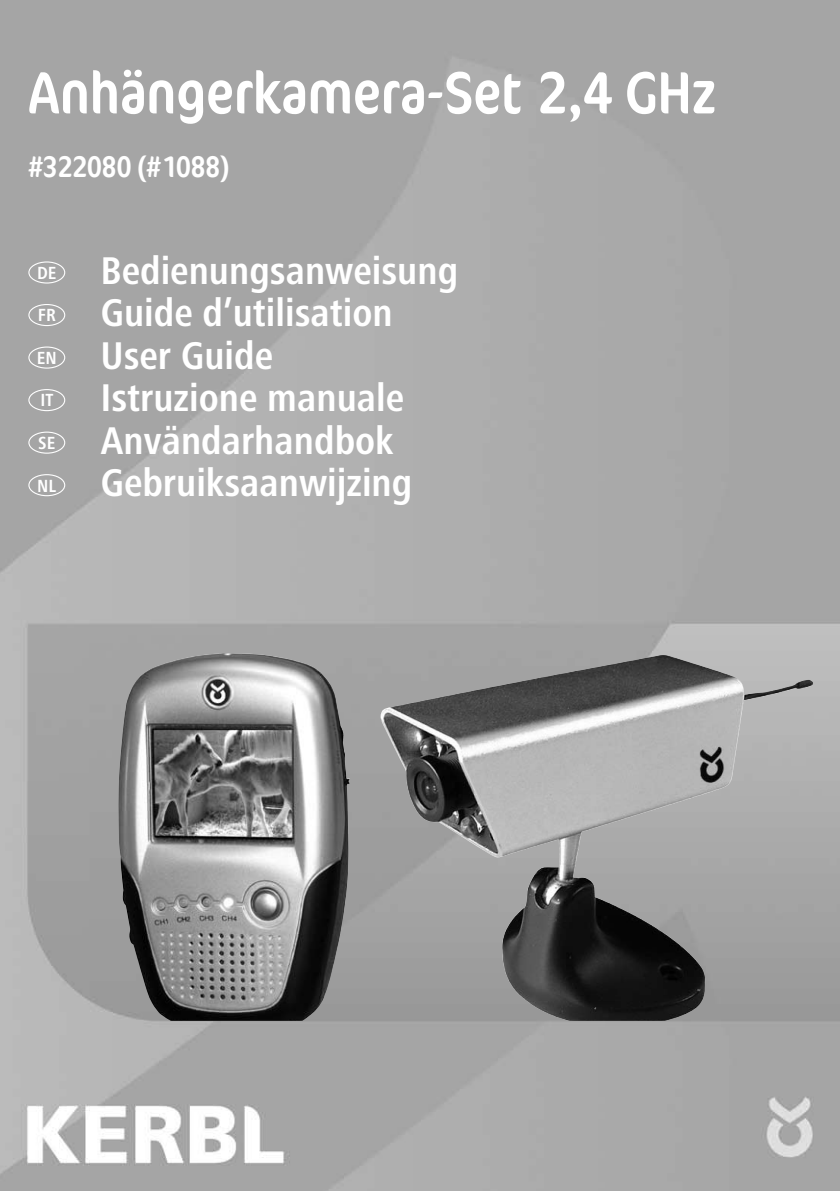
<style>
.page{position:relative;width:840px;height:1191px;background:#fff}
.page>*{position:absolute;margin:0;border:0;box-sizing:border-box;transform-origin:0 0}
.t1{font:condensed 60px "Cocon Offc Pro";color:#fff}
.t2{font:700 condensed 40px/42.6px "Frutiger Next LTW1 G";color:#fff}
.t3{font:condensed 30px "Cocon Offc Pro";color:#fff}
.s1{font-size:18.2px}
</style>
<div class="page">
<img style="left:0;top:0;width:839px;height:1191px">
<div style="left:28px;top:261px;width:37px;height:22px;border:1px solid #fff;border-radius:50%"></div>
<div style="left:28px;top:304px;width:37px;height:22px;border:1px solid #fff;border-radius:50%"></div>
<div style="left:28px;top:346px;width:37px;height:23px;border:1px solid #fff;border-radius:50%"></div>
<div style="left:28px;top:389px;width:37px;height:22px;border:1px solid #fff;border-radius:50%"></div>
<div style="left:28px;top:431px;width:37px;height:23px;border:1px solid #fff;border-radius:50%"></div>
<div style="left:28px;top:474px;width:37px;height:22px;border:1px solid #fff;border-radius:50%"></div>
<img style="left:118px;top:653px;width:231px;height:367px">
<img style="left:380px;top:655px;width:288px;height:365px">
<h1 class="t1" style="left:28px;top:52px;width:689px">Anhängerkamera-Set 2,4 GHz</h1>
<p class="t3" style="left:28px;top:146px;width:202px">#322080 (#1088)</p>
<p class="t2" style="left:37px;top:249px;width:422px"><span class="s1">DE</span> Bedienungsanweisung<br><span class="s1">FR</span> Guide d’utilisation<br><span class="s1">EN</span> User Guide<br><span class="s1">IT</span> Istruzione manuale<br><span class="s1">SE</span> Användarhandbok<br><span class="s1">NL</span> Gebruiksaanwijzing</p>
</div>
